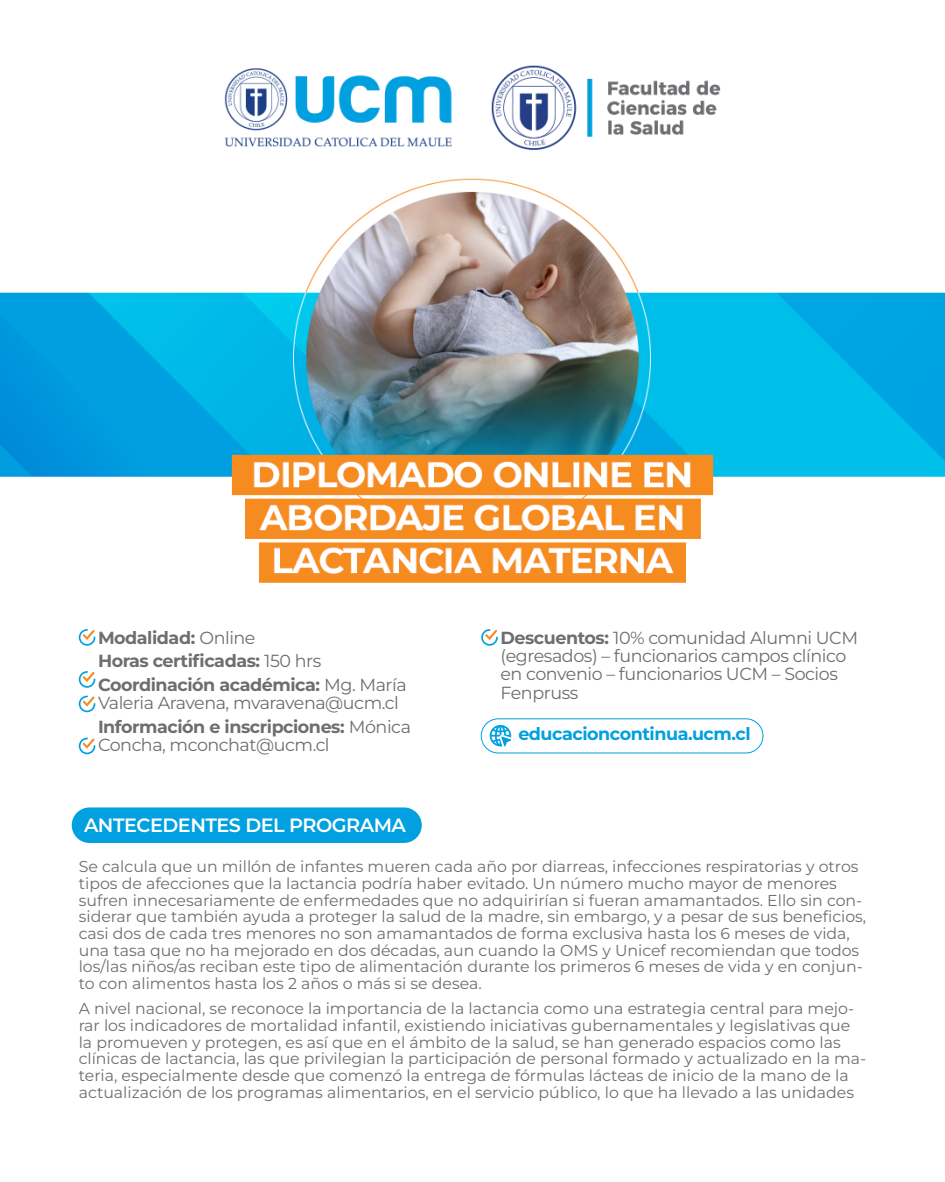
<style>
.page{position:relative;width:945px;height:1182px;background:#fff}
.page>*{position:absolute;margin:0;border:0;box-sizing:border-box;transform-origin:0 0}
.t1{font:600 19.25px "Montserrat";letter-spacing:-.025em;color:#fff}
.t2{font:17.5px/18.4px "Montserrat";letter-spacing:-.025em;color:#6d6e71}
.t3{font:700 17.5px/23.6px "Montserrat";letter-spacing:-.025em;color:#6d6e71}
.t4{font:700 17.5px "Montserrat";letter-spacing:-.025em;color:#01a0e0}
.t5{font:15.75px/16.6px "Montserrat";color:#6d6e71}
.s1{font-weight:400}
.s2{font-weight:700}
</style>
<div class="page">
<img style="left:0;top:65px;width:945px;height:581px">
<div style="left:72px;top:807px;width:350px;height:35px;background:#01a0e0;border-radius:18px"></div>
<svg style="left:79px;top:629px;width:16px;height:16px"></svg>
<svg style="left:481px;top:629px;width:17px;height:16px"></svg>
<svg style="left:79px;top:671px;width:16px;height:16px"></svg>
<svg style="left:79px;top:695px;width:16px;height:17px"></svg>
<svg style="left:79px;top:737px;width:16px;height:17px"></svg>
<svg style="left:490px;top:725px;width:21px;height:21px"></svg>
<div style="left:481px;top:718px;width:282px;height:35px;border:1px solid #01a0e0;border-radius:17px"></div>
<p class="t3" style="left:98px;top:625px;width:310px">Modalidad: <span class="s1">Online<br></span>Horas certificadas: <span class="s1">150 hrs<br></span>Coordinación académica: <span class="s1">Mg. María</span></p>
<p class="t2" style="left:98px;top:690px;width:315px;line-height:23.6px">Valeria Aravena, mvaravena@ucm.cl<br><span class="s2">Información e inscripciones:</span> Mónica</p>
<p class="t2" style="left:98px;top:735px;width:233px">Concha, mconchat@ucm.cl</p>
<p class="t2" style="left:500px;top:627px;width:359px"><span class="s2">Descuentos:</span> 10% comunidad Alumni UCM (egresados) – funcionarios campos clínico en convenio – funcionarios UCM – Socios<br>Fenpruss</p>
<p class="t4" style="left:518px;top:722px;width:234px">educacioncontinua.ucm.cl</p>
<p class="t1" style="left:84px;top:812px;width:323px">ANTECEDENTES DEL PROGRAMA</p>
<p class="t5" style="left:79px;top:858px;width:789px">Se calcula que un millón de infantes mueren cada año por diarreas, infecciones respiratorias y otros tipos de afecciones que la lactancia podría haber evitado. Un número mucho mayor de menores sufren innecesariamente de enfermedades que no adquirirían si fueran amamantados. Ello sin con&shy;siderar que también ayuda a proteger la salud de la madre, sin embargo, y a pesar de sus beneficios, casi dos de cada tres menores no son amamantados de forma exclusiva hasta los 6 meses de vida, una tasa que no ha mejorado en dos décadas, aun cuando la OMS y Unicef recomiendan que todos los/las niños/as reciban este tipo de alimentación durante los primeros 6 meses de vida y en conjun&shy;to con alimentos hasta los 2 años o más si se desea.</p>
<p class="t5" style="left:79px;top:999px;width:789px">A nivel nacional, se reconoce la importancia de la lactancia como una estrategia central para mejo&shy;rar los indicadores de mortalidad infantil, existiendo iniciativas gubernamentales y legislativas que la promueven y protegen, es así que en el ámbito de la salud, se han generado espacios como las clínicas de lactancia, las que privilegian la participación de personal formado y actualizado en la ma&shy;teria, especialmente desde que comenzó la entrega de fórmulas lácteas de inicio de la mano de la actualización de los programas alimentarios, en el servicio público, lo que ha llevado a las unidades</p>
</div>
